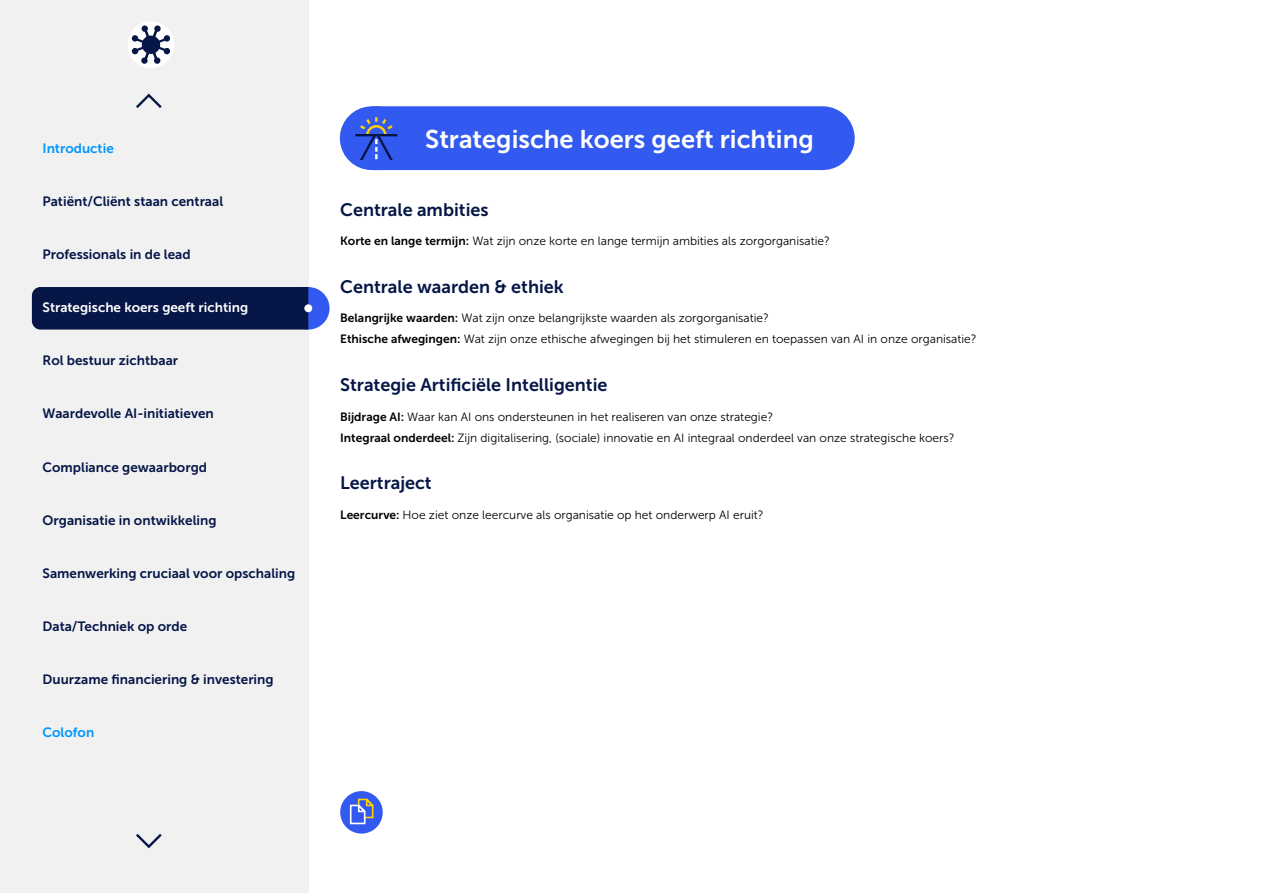
<style>
.page{position:relative;width:1263px;height:893px;background:#fff}
.page>*{position:absolute;margin:0;border:0;box-sizing:border-box;transform-origin:0 0}
.vervolg_niveau_1_H3{font:25.5px "Museo Sans 700";color:#fff}
.vervolg_Niveau_2_H4{font:18px "Museo Sans 700";color:#051647}
.t1{font:13.5px "Museo Sans 700";color:#051647}
.t2{font:13.5px "Museo Sans 700";color:#fff}
.t3{font:13.5px "Museo Sans 700";color:#0096ff}
.vervolg_Niveau_3_H5{font:12px "Museo Sans 300";color:#000}
.s1{font-family:"Museo Sans 700"}
</style>
<div class="page">
<div style="left:0;top:0;width:308px;height:893px;background:#f1f1f1"></div>
<div style="left:128px;top:21px;width:46px;height:47px;background:#fff;border-radius:50%"></div>
<svg style="left:132px;top:27px;width:38px;height:36px"></svg>
<svg style="left:136px;top:833px;width:26px;height:16px"></svg>
<svg style="left:136px;top:93px;width:26px;height:15px"></svg>
<div style="left:372px;top:106px;width:451px;height:64px;background:#335af0"></div>
<div style="left:344px;top:106px;width:64px;height:64px;background:#335af0;border-radius:50%"></div>
<svg style="left:355px;top:117px;width:42px;height:42px"></svg>
<div style="left:287px;top:287px;width:43px;height:43px;background:#335af0;border-radius:50%"></div>
<div style="left:32px;top:287px;width:276px;height:43px;background:#051647"></div>
<div style="left:304px;top:304px;width:8px;height:8px;background:#fff;border-radius:50%"></div>
<div style="left:340px;top:791px;width:43px;height:43px;background:#335af0;border-radius:50%"></div>
<svg style="left:349px;top:797px;width:28px;height:28px"></svg>
<p class="t3" style="left:43px;top:140px;width:73px">Introductie</p>
<p class="t1" style="left:43px;top:194px;width:182px">Patiënt/Cliënt staan centraal</p>
<p class="t1" style="left:43px;top:247px;width:150px">Professionals in de lead</p>
<p class="t2" style="left:43px;top:300px;width:207px">Strategische koers geeft richting</p>
<p class="t1" style="left:43px;top:353px;width:137px">Rol bestuur zichtbaar</p>
<p class="t1" style="left:43px;top:406px;width:173px">Waardevolle AI-initiatieven</p>
<p class="t1" style="left:43px;top:459px;width:166px">Compliance gewaarborgd</p>
<p class="t1" style="left:43px;top:512px;width:176px">Organisatie in ontwikkeling</p>
<p class="t1" style="left:43px;top:566px;width:254px">Samenwerking cruciaal voor opschaling</p>
<p class="t1" style="left:43px;top:619px;width:146px">Data/Techniek op orde</p>
<p class="t1" style="left:43px;top:672px;width:233px">Duurzame financiering &amp; investering</p>
<p class="t3" style="left:43px;top:725px;width:53px">Colofon</p>
<p class="vervolg_niveau_1_H3" style="left:425px;top:125px;width:390px">Strategische koers geeft richting</p>
<p class="vervolg_Niveau_2_H4" style="left:340px;top:199px;width:150px">Centrale ambities</p>
<p class="vervolg_Niveau_3_H5" style="left:340px;top:234px;width:491px"><span class="s1">Korte en lange termijn:</span> Wat zijn onze korte en lange termijn ambities als zorgorganisatie?</p>
<p class="vervolg_Niveau_2_H4" style="left:340px;top:277px;width:225px">Centrale waarden &amp; ethiek</p>
<p class="vervolg_Niveau_3_H5" style="left:340px;top:312px;width:430px"><span class="s1">Belangrijke waarden:</span> Wat zijn onze belangrijkste waarden als zorgorganisatie?</p>
<p class="vervolg_Niveau_3_H5" style="left:340px;top:333px;width:638px"><span class="s1">Ethische afwegingen:</span> Wat zijn onze ethische afwegingen bij het stimuleren en toepassen van AI in onze organisatie?</p>
<p class="vervolg_Niveau_2_H4" style="left:340px;top:375px;width:269px">Strategie Artificiële Intelligentie</p>
<p class="vervolg_Niveau_3_H5" style="left:340px;top:410px;width:434px"><span class="s1">Bijdrage AI:</span> Waar kan AI ons ondersteunen in het realiseren van onze strategie?</p>
<p class="vervolg_Niveau_3_H5" style="left:340px;top:431px;width:616px"><span class="s1">Integraal onderdeel:</span> Zijn digitalisering, (sociale) innovatie en AI integraal onderdeel van onze strategische koers?</p>
<p class="vervolg_Niveau_2_H4" style="left:340px;top:473px;width:93px">Leertraject</p>
<p class="vervolg_Niveau_3_H5" style="left:340px;top:508px;width:425px"><span class="s1">Leercurve:</span> Hoe ziet onze leercurve als organisatie op het onderwerp AI eruit?</p>
</div>
